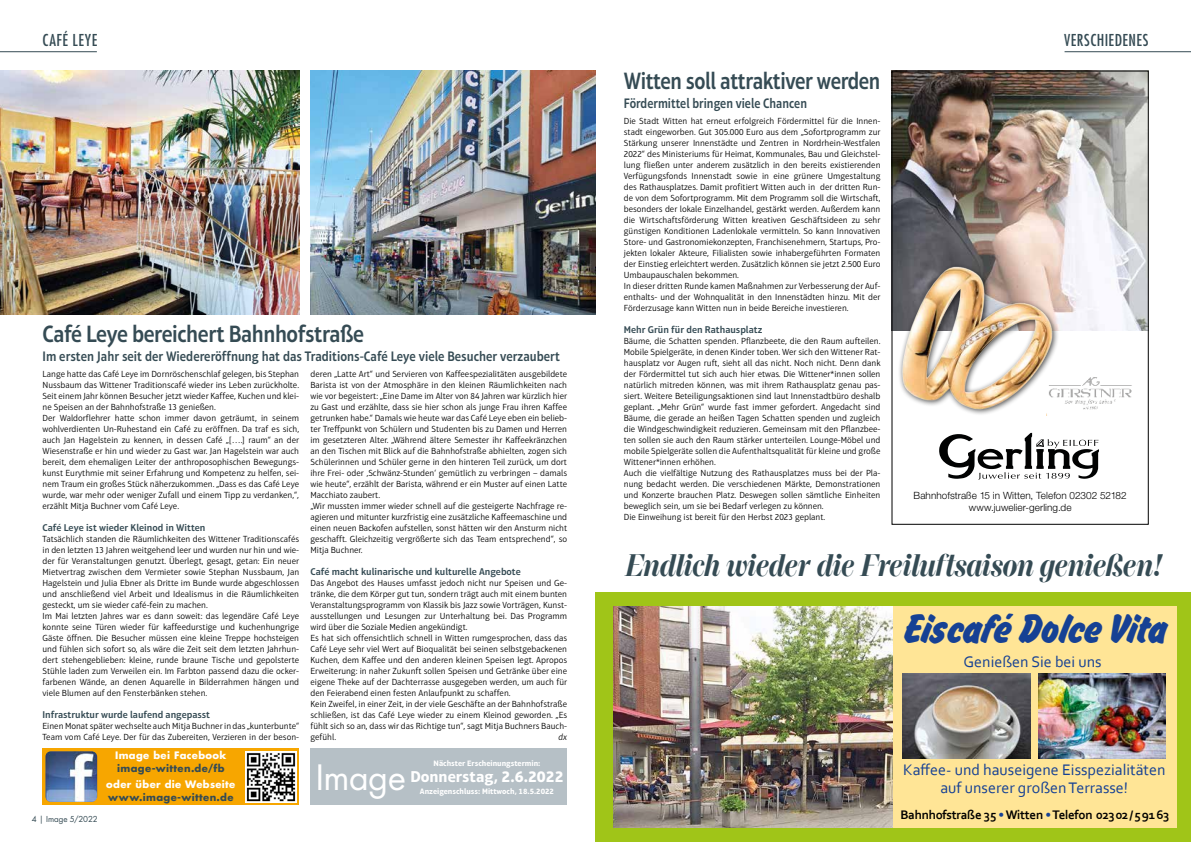
<style>
.page{position:relative;width:1191px;height:842px;background:#fff}
.page>*{position:absolute;margin:0;border:0;box-sizing:border-box;transform-origin:0 0}
.t1{font:41px "Oscar";color:#164194}
.t2{font:italic 700 34px "Macklin Display";letter-spacing:-.02em;color:#354b54;scale:.9 1}
.t3{font:34px "Futura LT Pro";letter-spacing:-.01em;color:#fff}
.t4{font:600 24px "Aptifer Sans LT Pro";letter-spacing:-.02em;color:#354b54;scale:.9 1}
.t5{font:600 24px "Aptifer Sans LT Pro";letter-spacing:-.02em;color:#354b54;scale:.86 1}
.t6{font:16px/18px "Corbel";color:#164194;text-align:center}
.t7{font:500 condensed 16px "Futura LT Pro";letter-spacing:.035em;color:#354b54}
.t8{font:700 16px "Aptifer Sans LT Pro";color:#fff}
.t9{font:600 14px "Aptifer Sans LT Pro";color:#354b54;scale:.9 1}
.t10{font:600 14px "Aptifer Sans LT Pro";color:#354b54;scale:.86 1}
.t11{font:700 13px "Corbel";letter-spacing:-.02em;color:#000}
.t12{font:600 10px "Aptifer Sans LT Pro";color:#354b54}
.t13{font:300 10px/12px "Helvetica Neue LT Pro";letter-spacing:.005em;color:#000;text-align:center}
.t14{font:700 10px "Futura LT Pro";letter-spacing:.04em;color:#354b54}
.t15{font:700 10px "Futura LT Pro";letter-spacing:.035em;color:#fff}
.t16{font:300 9px/11px "Aptifer Sans LT Pro";color:#000}
.t17{font:italic 300 9px "Aptifer Sans LT Pro";color:#000}
.t18{font:700 8px "Aptifer Sans LT Pro";color:#fff}
.t19{font:8px "Futura LT Pro";color:#354b54}
.s1{color:#164194}
</style>
<div class="page">
<hr style="left:1064px;top:51px;width:127px;height:1px;background:#354b54">
<hr style="left:0;top:51px;width:97px;height:1px;background:#354b54">
<svg style="left:939px;top:433px;width:160px;height:47px"></svg>
<img style="left:893px;top:73px;width:253px;height:258px">
<img style="left:1059px;top:377px;width:73px;height:33px">
<div style="left:898px;top:263px;width:161px;height:153px;background:#000;opacity:.75"></div>
<img style="left:893px;top:264px;width:163px;height:152px">
<div style="left:891px;top:71px;width:257px;height:453px;border:1px solid #000"></div>
<div style="left:595px;top:592px;width:596px;height:250px;background:#a0c518"></div>
<img style="left:613px;top:607px;width:280px;height:221px">
<div style="left:893px;top:607px;width:283px;height:221px;background:#ffe596"></div>
<img style="left:1038px;top:673px;width:127px;height:85px">
<img style="left:902px;top:673px;width:128px;height:85px">
<img style="left:310px;top:71px;width:285px;height:243px">
<img style="left:0;top:71px;width:299px;height:243px">
<div style="left:310px;top:748px;width:257px;height:57px;background:#b6c0c6"></div>
<div style="left:43px;top:748px;width:256px;height:57px;background:#f7a600"></div>
<img style="left:245px;top:751px;width:51px;height:51px">
<img style="left:45px;top:751px;width:52px;height:51px">
<h3 class="t7" style="left:43px;top:29px;width:56px">CAFÉ LEYE</h3>
<h3 class="t7" style="left:1064px;top:29px;width:86px">VERSCHIEDENES</h3>
<h3 class="t4" style="left:43px;top:320px;width:359px">Café Leye bereichert Bahnhofstraße</h3>
<h3 class="t9" style="left:43px;top:348px;width:576px">Im ersten Jahr seit der Wiedereröffnung hat das Traditions-Café Leye viele Besucher verzaubert</h3>
<p class="t16" style="left:43px;top:368px;width:258px">Lange hatte das Café Leye im Dornröschenschlaf gelegen, bis Stephan Nussbaum das Wittener Traditionscafé wieder ins Leben zurückholte.<br>Seit einem Jahr können Besucher jetzt wieder Kaffee, Kuchen und klei&shy;ne Speisen an der Bahnhofstraße 13 genießen.<br>Der Waldorflehrer hatte schon immer davon geträumt, in seinem wohlverdienten Un-Ruhestand ein Café zu eröffnen. Da traf es sich, auch Jan Hagelstein zu kennen, in dessen Café „[….] raum“ an der Wiesenstraße er hin und wieder zu Gast war. Jan Hagelstein war auch bereit, dem ehemaligen Leiter der anthroposophischen Bewegungs&shy;kunst Eurythmie mit seiner Erfahrung und Kompetenz zu helfen, sei&shy;nem Traum ein großes Stück näherzukommen. „Dass es das Café Leye wurde, war mehr oder weniger Zufall und einem Tipp zu verdanken,“, erzählt Mitja Buchner vom Café Leye.</p>
<p class="t12" style="left:43px;top:522px;width:164px">Café Leye ist wieder Kleinod in Witten</p>
<p class="t16" style="left:43px;top:533px;width:258px">Tatsächlich standen die Räumlichkeiten des Wittener Traditionscafés in den letzten 13 Jahren weitgehend leer und wurden nur hin und wie&shy;der für Veranstaltungen genutzt. Überlegt, gesagt, getan: Ein neuer Mietvertrag zwischen dem Vermieter sowie Stephan Nussbaum, Jan Hagelstein und Julia Ebner als Dritte im Bunde wurde abgeschlossen und anschließend viel Arbeit und Idealismus in die Räumlichkeiten gesteckt, um sie wieder café-fein zu machen.<br>Im Mai letzten Jahres war es dann soweit: das legendäre Café Leye konnte seine Türen wieder für kaffeedurstige und kuchenhungrige Gäste öffnen. Die Besucher müssen eine kleine Treppe hochsteigen und fühlen sich sofort so, als wäre die Zeit seit dem letzten Jahrhun&shy;dert stehengeblieben: kleine, runde braune Tische und gepolsterte Stühle laden zum Verweilen ein. Im Farbton passend dazu die ocker&shy;farbenen Wände, an denen Aquarelle in Bilderrahmen hängen und viele Blumen auf den Fensterbänken stehen.</p>
<p class="t12" style="left:43px;top:709px;width:169px">Infrastruktur wurde laufend angepasst</p>
<p class="t16" style="left:43px;top:720px;width:258px">Einen Monat später wechselte auch Mitja Buchner in das „kunterbunte“<br>Team vom Café Leye. Der für das Zubereiten, Verzieren in der beson-</p>
<p class="t16" style="left:310px;top:368px;width:258px">deren „Latte Art“ und Servieren von Kaffeespezialitäten ausgebildete Barista ist von der Atmosphäre in den kleinen Räumlichkeiten nach wie vor begeistert: „Eine Dame im Alter von 84 Jahren war kürzlich hier zu Gast und erzählte, dass sie hier schon als junge Frau ihren Kaffee getrunken habe.“ Damals wie heute war das Café Leye eben ein belieb&shy;ter Treffpunkt von Schülern und Studenten bis zu Damen und Herren im gesetzteren Alter. „Während ältere Semester ihr Kaffeekränzchen an den Tischen mit Blick auf die Bahnhofstraße abhielten, zogen sich Schülerinnen und Schüler gerne in den hinteren Teil zurück, um dort ihre Frei- oder ‚Schwänz-Stunden‘ gemütlich zu verbringen – damals wie heute“, erzählt der Barista, während er ein Muster auf einen Latte Macchiato zaubert.<br>„Wir mussten immer wieder schnell auf die gesteigerte Nachfrage re&shy;agieren und mitunter kurzfristig eine zusätzliche Kaffeemaschine und einen neuen Backofen aufstellen, sonst hätten wir den Ansturm nicht geschafft. Gleichzeitig vergrößerte sich das Team entsprechend“, so Mitja Buchner.</p>
<p class="t12" style="left:310px;top:566px;width:212px">Café macht kulinarische und kulturelle Angebote</p>
<p class="t16" style="left:310px;top:577px;width:258px">Das Angebot des Hauses umfasst jedoch nicht nur Speisen und Ge&shy;tränke, die dem Körper gut tun, sondern trägt auch mit einem bunten Veranstaltungsprogramm von Klassik bis Jazz sowie Vorträgen, Kunst&shy;ausstellungen und Lesungen zur Unterhaltung bei. Das Programm wird über die Soziale Medien angekündigt.<br>Es hat sich offensichtlich schnell in Witten rumgesprochen, dass das Café Leye sehr viel Wert auf Bioqualität bei seinen selbstgebackenen Kuchen, dem Kaffee und den anderen kleinen Speisen legt. Apropos Erweiterung: in naher Zukunft sollen Speisen und Getränke über eine eigene Theke auf der Dachterrasse ausgegeben werden, um auch für den Feierabend einen festen Anlaufpunkt zu schaffen.<br>Kein Zweifel, in einer Zeit, in der viele Geschäfte an der Bahnhofstraße schließen, ist das Café Leye wieder zu einem Kleinod geworden. „Es fühlt sich so an, dass wir das Richtige tun“, sagt Mitja Buchners Bauch&shy;gefühl.</p>
<p class="t17" style="left:558px;top:732px;width:10px">dx</p>
<p class="t19" style="left:32px;top:814px;width:68px">4 | Image 5/2022</p>
<p class="t15" style="left:115px;top:747px;width:113px">Image bei Facebook</p>
<p class="t14" style="left:117px;top:760px;width:109px">image-witten.de/fb</p>
<p class="t15" style="left:106px;top:776px;width:130px">oder über die Webseite</p>
<p class="t14" style="left:108px;top:789px;width:127px">www.image-witten.de</p>
<p class="t18" style="left:433px;top:758px;width:108px">Nächster Erscheinungstermin:</p>
<h3 class="t8" style="left:410px;top:767px;width:155px">Donnerstag, 2.6.2022</h3>
<h2 class="t3" style="left:316px;top:754px;width:91px">Image</h2>
<p class="t18" style="left:420px;top:786px;width:136px">Anzeigenschluss: Mittwoch, 18.5.2022</p>
<h3 class="t5" style="left:624px;top:67px;width:300px">Witten soll attraktiver werden</h3>
<h3 class="t10" style="left:624px;top:95px;width:214px">Fördermittel bringen viele Chancen</h3>
<p class="t16" style="left:624px;top:115px;width:258px">Die Stadt Witten hat erneut erfolgreich Fördermittel für die Innen&shy;stadt eingeworben. Gut 305.000 Euro aus dem „Sofortprogramm zur Stärkung unserer Innenstädte und Zentren in Nordrhein-Westfalen 2022“ des Ministeriums für Heimat, Kommunales, Bau und Gleichstel&shy;lung fließen unter anderem zusätzlich in den bereits existierenden Verfügungsfonds Innenstadt sowie in eine grünere Umgestaltung des Rathausplatzes. Damit profitiert Witten auch in der dritten Run&shy;de von dem Sofortprogramm. Mit dem Programm soll die Wirtschaft, besonders der lokale Einzelhandel, gestärkt werden. Außerdem kann die Wirtschaftsförderung Witten kreativen Geschäftsideen zu sehr günstigen Konditionen Ladenlokale vermitteln. So kann Innovativen Store- und Gastronomiekonzepten, Franchisenehmern, Startups, Pro&shy;jekten lokaler Akteure, Filialisten sowie inhabergeführten Formaten der Einstieg erleichtert werden. Zusätzlich können sie jetzt 2.500 Euro Umbaupauschalen bekommen.<br>In dieser dritten Runde kamen Maßnahmen zur Verbesserung der Auf&shy;enthalts- und der Wohnqualität in den Innenstädten hinzu. Mit der Förderzusage kann Witten nun in beide Bereiche investieren.</p>
<p class="t12" style="left:624px;top:323px;width:140px">Mehr Grün für den Rathausplatz</p>
<p class="t16" style="left:624px;top:335px;width:258px">Bäume, die Schatten spenden. Pflanzbeete, die den Raum aufteilen.<br>Mobile Spielgeräte, in denen Kinder toben. Wer sich den Wittener Rat&shy;hausplatz vor Augen ruft, sieht all das nicht. Noch nicht. Denn dank der Fördermittel tut sich auch hier etwas. Die Wittener*innen sollen natürlich mitreden können, was mit ihrem Rathausplatz genau pas&shy;siert. Weitere Beteiligungsaktionen sind laut Innenstadtbüro deshalb geplant. „Mehr Grün“ wurde fast immer gefordert. Angedacht sind Bäume, die gerade an heißen Tagen Schatten spenden und zugleich die Windgeschwindigkeit reduzieren. Gemeinsam mit den Pflanzbee&shy;ten sollen sie auch den Raum stärker unterteilen. Lounge-Möbel und mobile Spielgeräte sollen die Aufenthaltsqualität für kleine und große Wittener*innen erhöhen.<br>Auch die vielfältige Nutzung des Rathausplatzes muss bei der Pla&shy;nung bedacht werden. Die verschiedenen Märkte, Demonstrationen und Konzerte brauchen Platz. Deswegen sollen sämtliche Einheiten beweglich sein, um sie bei Bedarf verlegen zu können.<br>Die Einweihung ist bereit für den Herbst 2023 geplant.</p>
<p class="t13" style="left:913px;top:489px;width:215px">Bahnhofstraße 15 in Witten, Telefon 02302 52182 www.juwelier-gerling.de</p>
<h2 class="t2" style="left:625px;top:546px;width:597px">Endlich wieder die Freiluftsaison genießen!</h2>
<h1 class="t1" style="left:904px;top:606px;width:264px">Eiscafé Dolce Vita</h1>
<h3 class="t6" style="left:963px;top:652px;width:140px">Genießen Sie bei uns</h3>
<h3 class="t6" style="left:903px;top:761px;width:264px">Kaffee- und hauseigene Eisspezialitäten auf unserer großen Terrasse!</h3>
<h3 class="t11" style="left:900px;top:806px;width:271px">Bahnhofstraße 35 <span class="s1">•</span> Witten <span class="s1">•</span> Telefon 02302/59163</h3>
</div>
